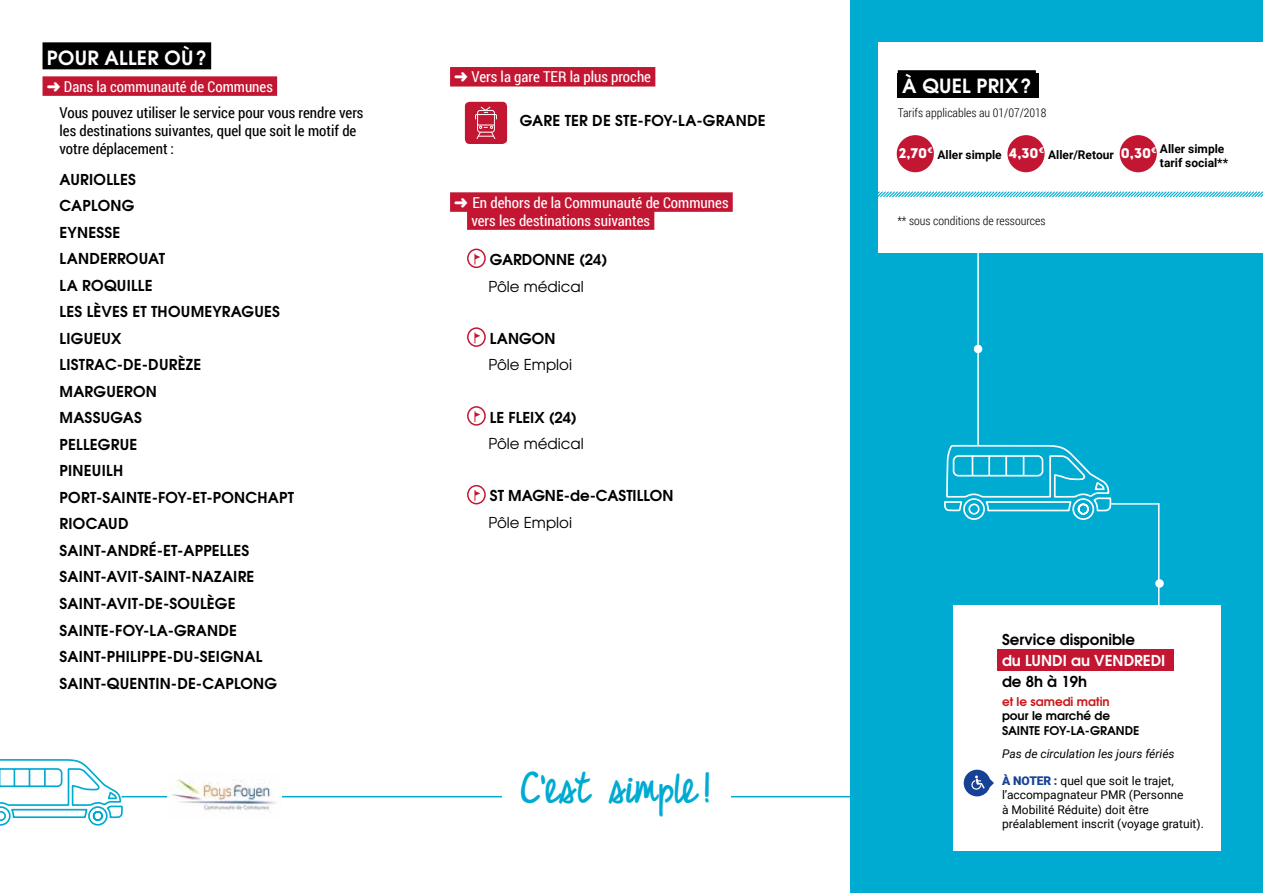
<style>
.page{position:relative;width:1263px;height:893px;background:#fff}
.page>*{position:absolute;margin:0;border:0;box-sizing:border-box;transform-origin:0 0}
.t1{font:700 39.75px "Just Realize";color:#00abd2}
.t2{font:700 19.5px "Te X Gyre Adventor";letter-spacing:.015em;color:#fff}
.t3{font:700 15px/26.5px "Te X Gyre Adventor";letter-spacing:.015em;color:#000}
.t4{font:15px/26.5px "Roboto Condensed";color:#000}
.t5{font:15px/18px "Roboto Condensed";color:#fff}
.t6{font:15px "Te X Gyre Adventor";color:#000}
.t7{font:700 15px "Te X Gyre Adventor";color:#fff}
.t8{font:900 13.95px "Intro";color:#fff}
.t9{font:12px/14.4px "Roboto";color:#000}
.t10{font:300 12px "Roboto Condensed";color:#000}
.t11{font:700 12px/14.4px "Roboto";color:#000}
.t12{font:700 12px/14.4px "Te X Gyre Adventor";color:#000}
.t13{font:italic 12px "Roboto";color:#000}
.t14{font:700 12px "Te X Gyre Adventor";color:#cd171a}
.s1{color:#fff}
.s2{font-family:"Intro";font-weight:900;font-size:13.95px;color:#fff}
.s3{font-weight:900;color:#164194}
</style>
<div class="page">
<hr style="left:121px;top:796px;width:729px;height:1px;background:#00abd2">
<div style="left:850px;top:0;width:413px;height:893px;background:#00abd2"></div>
<div style="left:43px;top:42px;width:168px;height:27px;background:#000"></div>
<div style="left:43px;top:76px;width:234px;height:20px;background:#c31632"></div>
<div style="left:450px;top:67px;width:205px;height:20px;background:#c31632"></div>
<div style="left:450px;top:192px;width:283px;height:20px;background:#c31632"></div>
<div style="left:467px;top:210px;width:187px;height:20px;background:#c31632"></div>
<div style="left:467px;top:249px;width:19px;height:19px;border:2px solid #c31632;border-radius:50%"></div>
<svg style="left:474px;top:254px;width:6px;height:11px"></svg>
<div style="left:467px;top:327px;width:19px;height:20px;border:2px solid #c31632;border-radius:50%"></div>
<svg style="left:474px;top:332px;width:6px;height:11px"></svg>
<div style="left:467px;top:406px;width:19px;height:20px;border:2px solid #c31632;border-radius:50%"></div>
<svg style="left:474px;top:411px;width:6px;height:11px"></svg>
<div style="left:467px;top:485px;width:19px;height:19px;border:2px solid #c31632;border-radius:50%"></div>
<svg style="left:474px;top:490px;width:6px;height:11px"></svg>
<svg style="left:0;top:759px;width:124px;height:67px"></svg>
<div style="left:502px;top:756px;width:228px;height:53px;background:#fff"></div>
<div style="left:465px;top:102px;width:42px;height:42px;background:#c31632;border-radius:5px"></div>
<svg style="left:475px;top:107px;width:22px;height:32px"></svg>
<div style="left:878px;top:43px;width:385px;height:210px;background:#fff"></div>
<div style="left:897px;top:135px;width:37px;height:37px;background:#c31632;border-radius:50%"></div>
<div style="left:1007px;top:135px;width:37px;height:37px;background:#c31632;border-radius:50%"></div>
<div style="left:898px;top:73px;width:141px;height:24px;background:#000"></div>
<div style="left:898px;top:70px;width:138px;height:27px;background:#000"></div>
<svg style="left:878px;top:191px;width:385px;height:7px"></svg>
<hr style="left:977px;top:244px;width:2px;height:201px;background:#fff">
<svg style="left:944px;top:444px;width:216px;height:161px"></svg>
<div style="left:974px;top:345px;width:8px;height:8px;background:#fff;border-radius:50%"></div>
<div style="left:1155px;top:579px;width:9px;height:9px;background:#fff;border-radius:50%"></div>
<div style="left:1120px;top:135px;width:37px;height:37px;background:#c31632;border-radius:50%"></div>
<div style="left:953px;top:605px;width:267px;height:246px;background:#fff"></div>
<svg style="left:964px;top:770px;width:30px;height:26px"></svg>
<div style="left:997px;top:649px;width:177px;height:21px;background:#c31632"></div>
<div style="left:167px;top:772px;width:115px;height:48px;background:#fff;border-radius:3px"></div>
<img style="left:172px;top:773px;width:104px;height:38px">
<h2 class="t2" style="left:47px;top:41px;width:162px">POUR ALLER OÙ?</h2>
<p class="t4" style="left:60px;top:72px;width:305px;text-indent:-13px"><span class="s1">➜ Dans la communauté de Communes<br></span>Vous pouvez utiliser le service pour vous rendre vers</p>
<p class="t4" style="left:60px;top:121px;width:298px;line-height:18px">les destinations suivantes, quel que soit le motif de votre déplacement :</p>
<p class="t3" style="left:60px;top:165px;width:236px">AURIOLLES<br>CAPLONG<br>EYNESSE<br>LANDERROUAT<br>LA ROQUILLE<br>LES LÈVES ET THOUMEYRAGUES<br>LIGUEUX<br>LISTRAC-DE-DURÈZE<br>MARGUERON<br>MASSUGAS<br>PELLEGRUE<br>PINEUILH<br>PORT-SAINTE-FOY-ET-PONCHAPT<br>RIOCAUD<br>SAINT-ANDRÉ-ET-APPELLES<br>SAINT-AVIT-SAINT-NAZAIRE<br>SAINT-AVIT-DE-SOULÈGE<br>SAINTE-FOY-LA-GRANDE<br>SAINT-PHILIPPE-DU-SEIGNAL<br>SAINT-QUENTIN-DE-CAPLONG</p>
<p class="t5" style="left:454px;top:67px;width:198px">➜ Vers la gare TER la plus proche</p>
<p class="t3" style="left:520px;top:106px;width:247px">GARE TER DE STE-FOY-LA-GRANDE</p>
<p class="t5" style="left:471px;top:193px;width:259px;text-indent:-17px">➜ En dehors de la Communauté de Communes vers les destinations suivantes</p>
<p class="t3" style="left:490px;top:245px;width:119px">GARDONNE (24)</p>
<p class="t6" style="left:488px;top:274px;width:97px">Pôle médical</p>
<p class="t3" style="left:490px;top:324px;width:67px">LANGON</p>
<p class="t6" style="left:488px;top:353px;width:85px">Pôle Emploi</p>
<p class="t3" style="left:490px;top:402px;width:89px">LE FLEIX (24)</p>
<p class="t6" style="left:488px;top:432px;width:97px">Pôle médical</p>
<p class="t3" style="left:490px;top:481px;width:185px">ST MAGNE-de-CASTILLON</p>
<p class="t6" style="left:488px;top:511px;width:85px">Pôle Emploi</p>
<h1 class="t1" style="left:521px;top:766px;width:192px">C’est simple!</h1>
<h2 class="t2" style="left:902px;top:69px;width:131px">À QUEL PRIX?</h2>
<p class="t10" style="left:898px;top:105px;width:150px">Tarifs applicables au 01/07/2018</p>
<p class="t8" style="left:899px;top:144px;width:35px">2,70<sup>€</sup></p>
<p class="t11" style="left:937px;top:147px;width:178px">Aller simple <span class="s2">4,30</span><sup>€</sup> Aller/Retour</p>
<p class="t11" style="left:1160px;top:141px;width:70px">Aller simple tarif social**</p>
<p class="t8" style="left:1121px;top:144px;width:37px">0,30<sup>€</sup></p>
<p class="t10" style="left:897px;top:213px;width:150px">** sous conditions de ressources</p>
<p class="t3" style="left:1002px;top:625px;width:135px">Service disponible</p>
<p class="t7" style="left:1002px;top:648px;width:165px">du LUNDI au VENDREDI</p>
<p class="t3" style="left:1002px;top:667px;width:87px">de 8h à 19h</p>
<p class="t14" style="left:1002px;top:691px;width:109px">et le samedi matin</p>
<p class="t12" style="left:1002px;top:707px;width:139px">pour le marché de<br>SAINTE FOY-LA-GRANDE</p>
<p class="t13" style="left:1002px;top:745px;width:174px">Pas de circulation les jours fériés</p>
<p class="t9" style="left:1002px;top:773px;width:203px"><span class="s3">À NOTER :</span> quel que soit le trajet, l’accompagnateur PMR (Personne<br>à Mobilité Réduite) doit être préalablement inscrit (voyage gratuit).</p>
</div>
